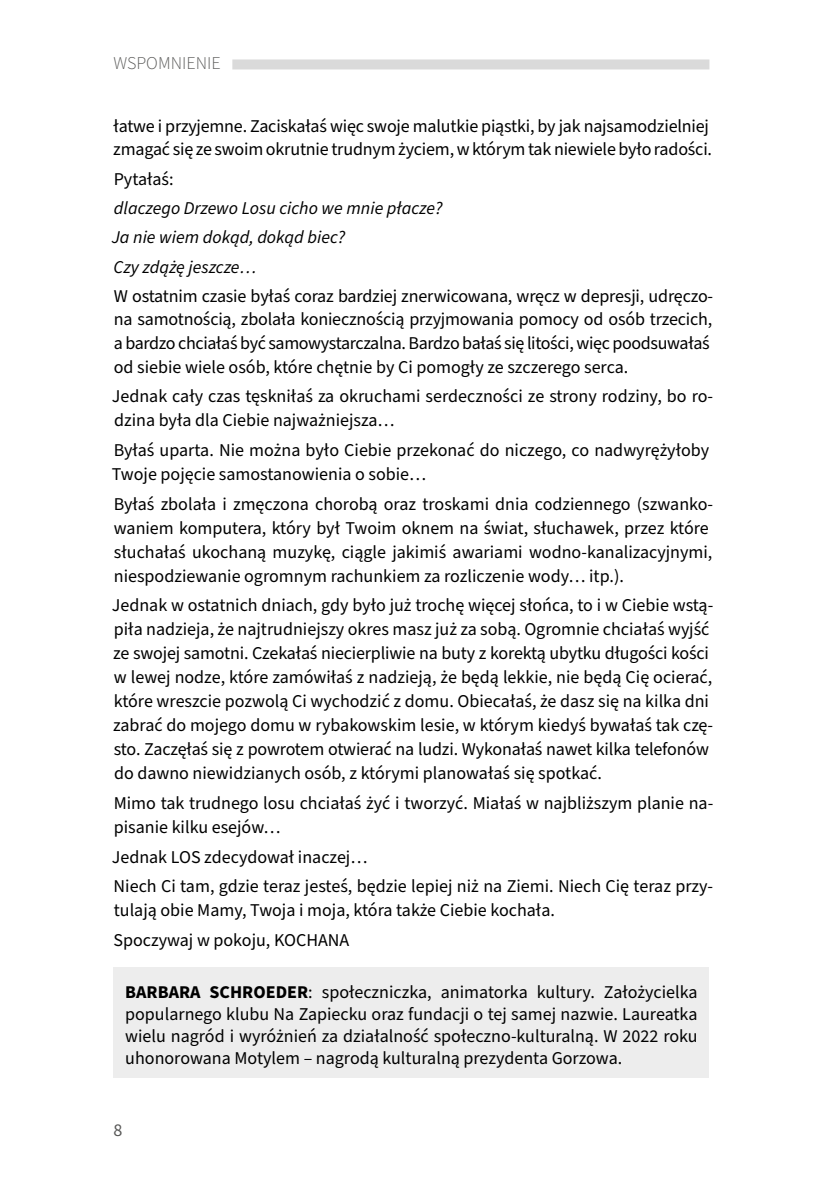
<style>
.page{position:relative;width:840px;height:1191px;background:#fff}
.page>*{position:absolute;margin:0;border:0;box-sizing:border-box;transform-origin:0 0}
.t1{font:18px/24px "Source Sans Pro";color:#000}
.t2{font:italic 18px/29.2px "Source Sans Pro";color:#000}
.t3{font:300 18px "Source Sans Pro";color:#575756}
.t4{font:18px "Source Sans Pro";color:#575756}
.s1{font-weight:700}
</style>
<div class="page">
<div style="left:232px;top:59px;width:477px;height:10px;background:#dadada"></div>
<div style="left:113px;top:967px;width:596px;height:110px;background:#ededed"></div>
<p class="t3" style="left:113px;top:51px;width:109px">WSPOMNIENIE</p>
<p class="t1" style="left:113px;top:115px;width:600px">łatwe i przyjemne. Zaciskałaś więc swoje malutkie piąstki, by jak najsamodzielniej zmagać się ze swoim okrutnie trudnym życiem, w którym tak niewiele było radości.</p>
<p class="t1" style="left:114px;top:167px;width:61px">Pytałaś:</p>
<p class="t2" style="left:112px;top:194px;width:332px">dlaczego Drzewo Losu cicho we mnie płacze?<br>Ja nie wiem dokąd, dokąd biec?<br>Czy zdążę jeszcze…</p>
<p class="t1" style="left:114px;top:285px;width:600px">W ostatnim czasie byłaś coraz bardziej znerwicowana, wręcz w depresji, udręczo&shy;na samotnością, zbolała koniecznością przyjmowania pomocy od osób trzecich, a bardzo chciałaś być samowystarczalna. Bardzo bałaś się litości, więc poodsuwałaś od siebie wiele osób, które chętnie by Ci pomogły ze szczerego serca.</p>
<p class="t1" style="left:112px;top:385px;width:602px">Jednak cały czas tęskniłaś za okruchami serdeczności ze strony rodziny, bo ro&shy;dzina była dla Ciebie najważniejsza…</p>
<p class="t1" style="left:112px;top:438px;width:598px">Byłaś uparta. Nie można było Ciebie przekonać do niczego, co nadwyrężyłoby<br>Twoje pojęcie samostanowienia o sobie…</p>
<p class="t1" style="left:114px;top:492px;width:600px">Byłaś zbolała i zmęczona chorobą oraz troskami dnia codziennego (szwanko&shy;waniem komputera, który był Twoim oknem na świat, słuchawek, przez które słuchałaś ukochaną muzykę, ciągle jakimiś awariami wodno-kanalizacyjnymi, niespodziewanie ogromnym rachunkiem za rozliczenie wody… itp.).</p>
<p class="t1" style="left:112px;top:594px;width:602px">Jednak w ostatnich dniach, gdy było już trochę więcej słońca, to i w Ciebie wstą&shy;piła nadzieja, że najtrudniejszy okres masz już za sobą. Ogromnie chciałaś wyjść ze swojej samotni. Czekałaś niecierpliwie na buty z korektą ubytku długości kości w lewej nodze, które zamówiłaś z nadzieją, że będą lekkie, nie będą Cię ocierać, które wreszcie pozwolą Ci wychodzić z domu. Obiecałaś, że dasz się na kilka dni zabrać do mojego domu w rybakowskim lesie, w którym kiedyś bywałaś tak czę&shy;sto. Zaczęłaś się z powrotem otwierać na ludzi. Wykonałaś nawet kilka telefonów do dawno niewidzianych osób, z którymi planowałaś się spotkać.</p>
<p class="t1" style="left:114px;top:791px;width:600px">Mimo tak trudnego losu chciałaś żyć i tworzyć. Miałaś w najbliższym planie na&shy;pisanie kilku esejów…</p>
<p class="t1" style="left:112px;top:842px;width:602px;line-height:29.6px">Jednak LOS zdecydował inaczej…<br>Niech Ci tam, gdzie teraz jesteś, będzie lepiej niż na Ziemi. Niech Cię teraz przy-</p>
<p class="t1" style="left:113px;top:896px;width:442px;line-height:29.6px">tulają obie Mamy, Twoja i moja, która także Ciebie kochała.<br>Spoczywaj w pokoju, KOCHANA</p>
<p class="t1" style="left:125px;top:982px;width:573px;line-height:22px;text-align:justify"><span class="s1">BARBARA SCHROEDER</span>: społeczniczka, animatorka kultury. Założycielka popularnego klubu Na Zapiecku oraz fundacji o tej samej nazwie. Laureatka wielu nagród i wyróżnień za działalność społeczno-kulturalną. W 2022 roku uhonorowana Motylem – nagrodą kulturalną prezydenta Gorzowa.</p>
<p class="t4" style="left:113px;top:1118px;width:10px">8</p>
</div>
